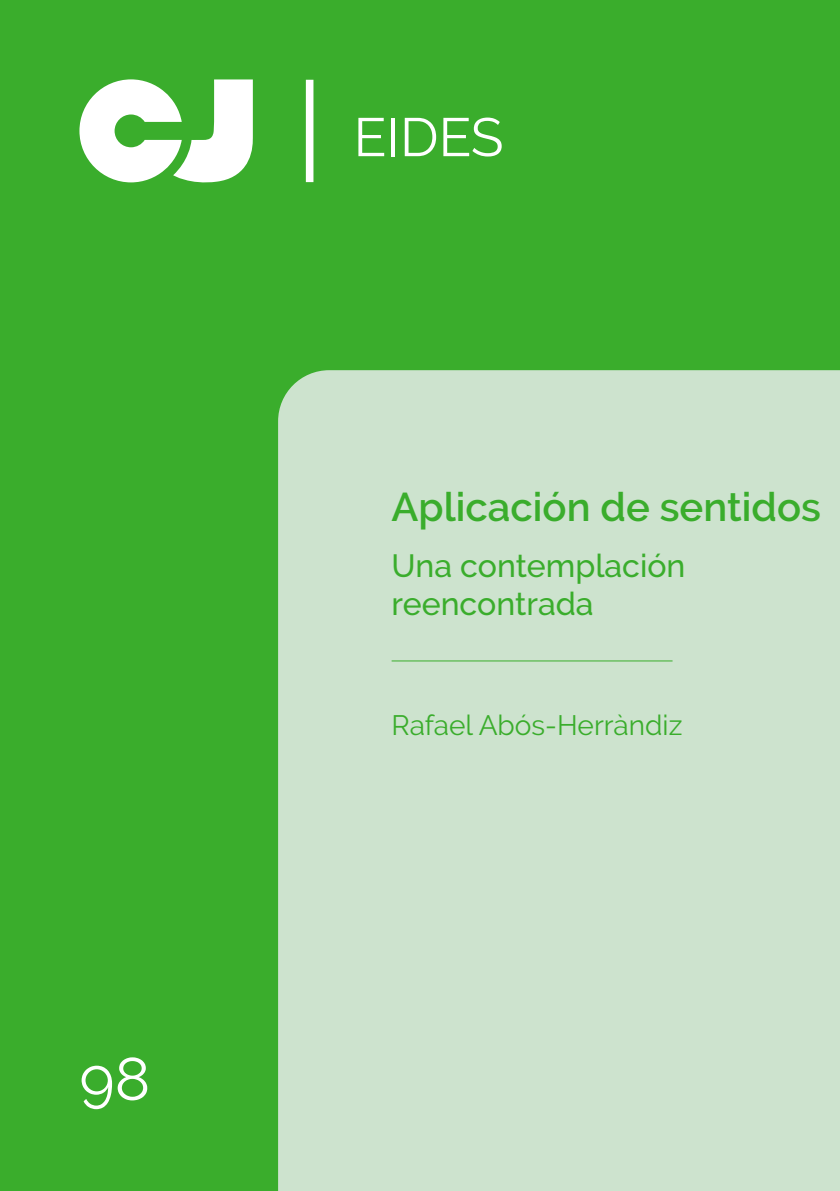
<style>
.page{position:relative;width:840px;height:1191px;background:#fff}
.page>*{position:absolute;margin:0;border:0;box-sizing:border-box;transform-origin:0 0}
.t1{font:60px "Raleway";color:#fff}
.t2{font:54px "Raleway";color:#fff}
.t3{font:600 40px "Raleway";color:#3aad2c}
.title_-_subtítulo{font:500 32px/38.4px "Raleway";color:#3aad2c}
.author{font:28px "Raleway";color:#3aad2c}
</style>
<div class="page">
<div style="left:1px;top:0;width:838px;height:1191px;background:#3aad2c"></div>
<svg style="left:79px;top:79px;width:174px;height:104px"></svg>
<div style="left:306px;top:80px;width:7px;height:102px;background:#fff"></div>
<div style="left:0;top:0;width:10px;height:1191px;background:#3aad2c"></div>
<div style="left:278px;top:370px;width:561px;height:821px;background:#cde3ce"></div>
<hr style="left:391px;top:660px;width:281px;height:1px;background:#3aad2c">
<p class="t1" style="left:79px;top:1044px;width:72px">98</p>
<p class="t2" style="left:353px;top:106px;width:151px">EIDES</p>
<p class="t3" style="left:391px;top:484px;width:430px">Aplicación de sentidos</p>
<p class="title_-_subtítulo" style="left:391px;top:546px;width:295px">Una contemplación reencontrada</p>
<p class="author" style="left:391px;top:708px;width:292px">Rafael Abós-Herràndiz</p>
</div>
